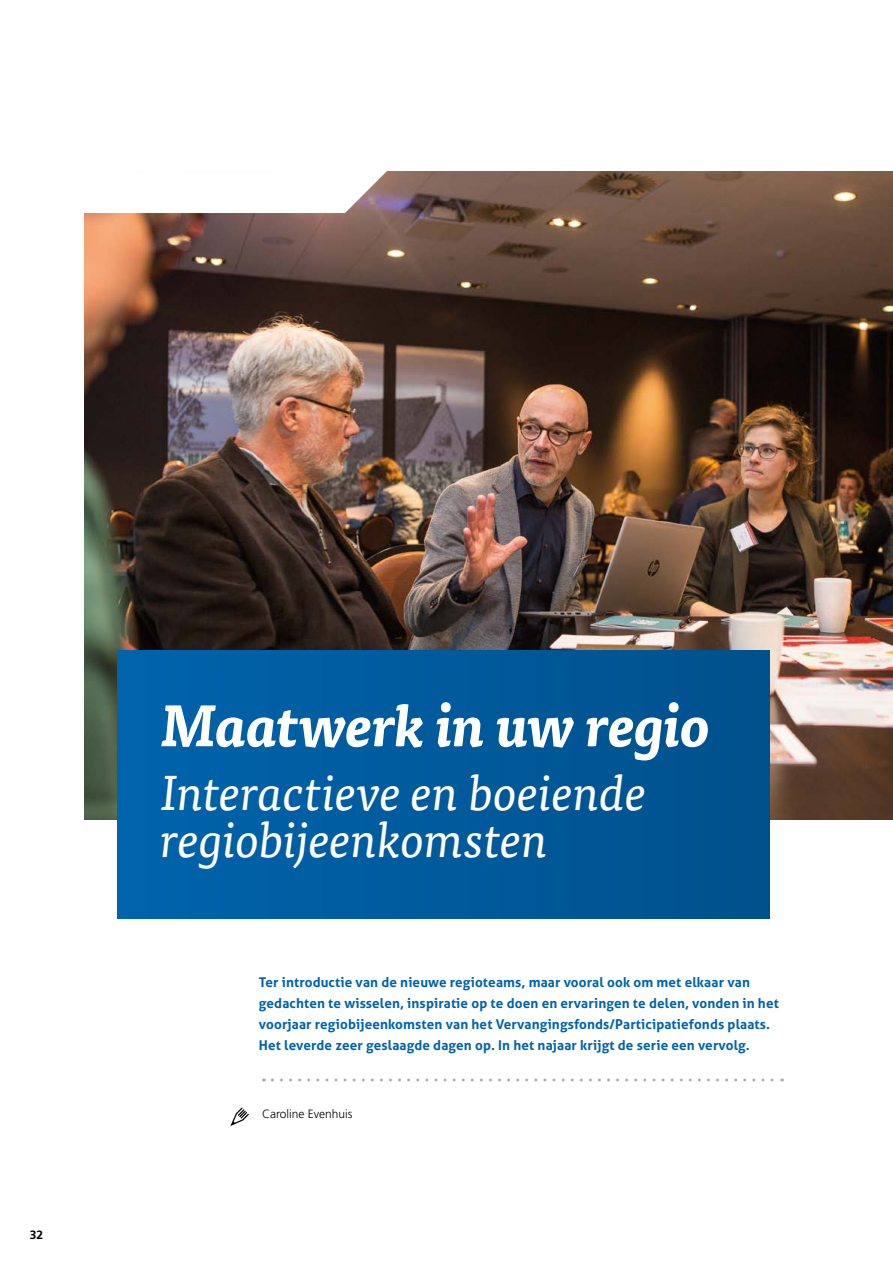
<style>
.page{position:relative;width:893px;height:1263px;background:#fff}
.page>*{position:absolute;margin:0;border:0;box-sizing:border-box;transform-origin:0 0}
.t1{font:italic 700 57.6px "Tisa Pro";letter-spacing:-.01em;color:#fff}
.t2{font:italic 49.2px/47.4px "Tisa Pro";letter-spacing:-.015em;color:#fff}
.t3{font:700 13.5px/21px "Aller";letter-spacing:.01em;color:#0063ac}
.t4{font:300 12px "Frutiger";color:#000}
.t5{font:700 12px "Frutiger";color:#000}
</style>
<div class="page">
<img style="left:85px;top:171px;width:808px;height:648px">
<div style="left:117px;top:650px;width:653px;height:268px;background:linear-gradient(to right,#0064ac,#00518c)"></div>
<svg style="left:230px;top:1107px;width:19px;height:19px"></svg>
<svg style="left:272px;top:1078px;width:510px;height:3px"></svg>
<svg style="left:85px;top:171px;width:302px;height:42px"></svg>
<p class="t5" style="left:30px;top:1228px;width:15px">32</p>
<h1 class="t1" style="left:161px;top:679px;width:551px">Maatwerk in uw regio</h1>
<h2 class="t2" style="left:161px;top:766px;width:488px">Interactieve en boeiende regiobijeenkomsten</h2>
<p class="t3" style="left:259px;top:972px;width:521px">Ter introductie van de nieuwe regioteams, maar vooral ook om met elkaar van gedachten te wisselen, inspiratie op te doen en ervaringen te delen, vonden in het voorjaar regiobijeenkomsten van het Vervangingsfonds/Participatiefonds plaats.<br>Het leverde zeer geslaagde dagen op. In het najaar krijgt de serie een vervolg.</p>
<p class="t4" style="left:262px;top:1107px;width:92px">Caroline Evenhuis</p>
</div>
